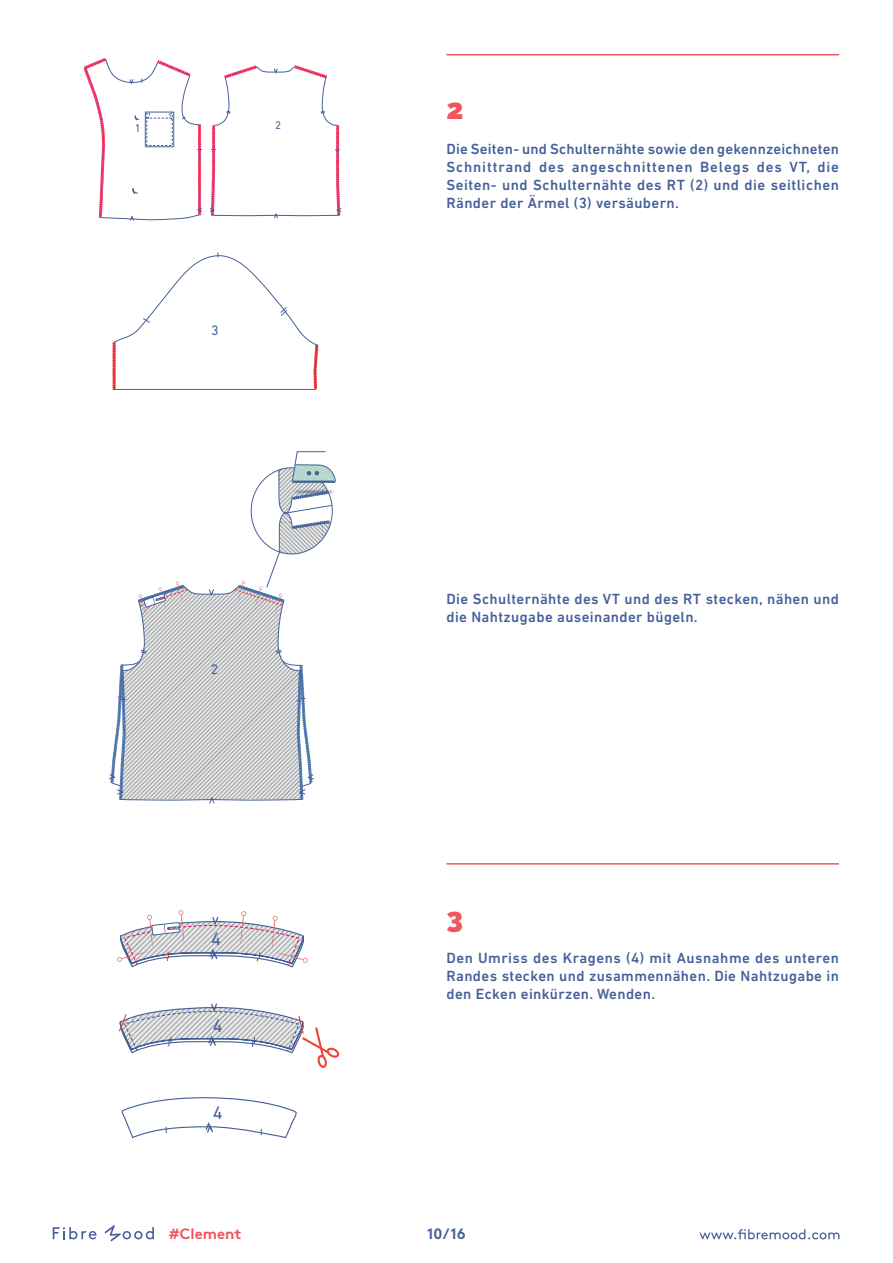
<style>
.page{position:relative;width:893px;height:1263px;background:#fff}
.page>*{position:absolute;margin:0;border:0;box-sizing:border-box;transform-origin:0 0}
.t1{font:900 28.5px "Raleway";color:#f0565d}
.t2{font:18.3px "DIN Next LT Pro";color:#456098}
.t3{font:500 15px/18px "DIN Next LT Pro";letter-spacing:.025em;color:#456099;text-align:justify}
.t4{font:700 15px "Brown";color:#f0565d}
.t5{font:700 15px "Brown";color:#456099}
.t6{font:13.95px "DIN Next LT Pro";color:#466099}
.t7{font:11.4px "DIN Next LT Pro";color:#466099}
.t8{font:11.25px "DIN Next LT Pro";color:#466099}
</style>
<div class="page">
<svg style="left:699px;top:1229px;width:140px;height:10px"></svg>
<svg style="left:53px;top:1227px;width:44px;height:12px"></svg>
<svg style="left:104px;top:1225px;width:50px;height:16px"></svg>
<hr style="left:446px;top:54px;width:393px;height:1px;background:#f0565d">
<hr style="left:446px;top:863px;width:393px;height:1px;background:#f0565d">
<svg style="left:113px;top:252px;width:206px;height:138px"></svg>
<svg style="left:84px;top:58px;width:118px;height:163px"></svg>
<svg style="left:210px;top:65px;width:132px;height:154px"></svg>
<svg style="left:109px;top:451px;width:227px;height:353px"></svg>
<svg style="left:118px;top:1003px;width:222px;height:65px"></svg>
<svg style="left:121px;top:1097px;width:176px;height:42px"></svg>
<svg style="left:117px;top:910px;width:191px;height:58px"></svg>
<p class="t7" style="left:135px;top:122px;width:8px">1</p>
<p class="t8" style="left:275px;top:119px;width:8px">2</p>
<p class="t6" style="left:211px;top:322px;width:9px">3</p>
<p class="t6" style="left:211px;top:661px;width:9px">2</p>
<p class="t2" style="left:211px;top:928px;width:11px">4</p>
<p class="t2" style="left:213px;top:1015px;width:11px">4</p>
<p class="t2" style="left:213px;top:1103px;width:11px">4</p>
<h1 class="t1" style="left:446px;top:93px;width:19px">2</h1>
<p class="t3" style="left:446px;top:140px;width:394px">Die Seiten- und Schulternähte sowie den gekennzeichneten Schnittrand des angeschnittenen Belegs des VT, die Seiten- und Schulternähte des RT (2) und die seitlichen Ränder der Ärmel (3) versäubern.</p>
<p class="t3" style="left:446px;top:590px;width:394px">Die Schulternähte des VT und des RT stecken, nähen und die Nahtzugabe auseinander bügeln.</p>
<h1 class="t1" style="left:446px;top:902px;width:18px">3</h1>
<p class="t3" style="left:446px;top:949px;width:394px">Den Umriss des Kragens (4) mit Ausnahme des unteren Randes stecken und zusammennähen. Die Nahtzugabe in den Ecken einkürzen. Wenden.</p>
<p class="t4" style="left:169px;top:1222px;width:74px">#Clement</p>
<p class="t5" style="left:427px;top:1221px;width:40px">10/16</p>
</div>
